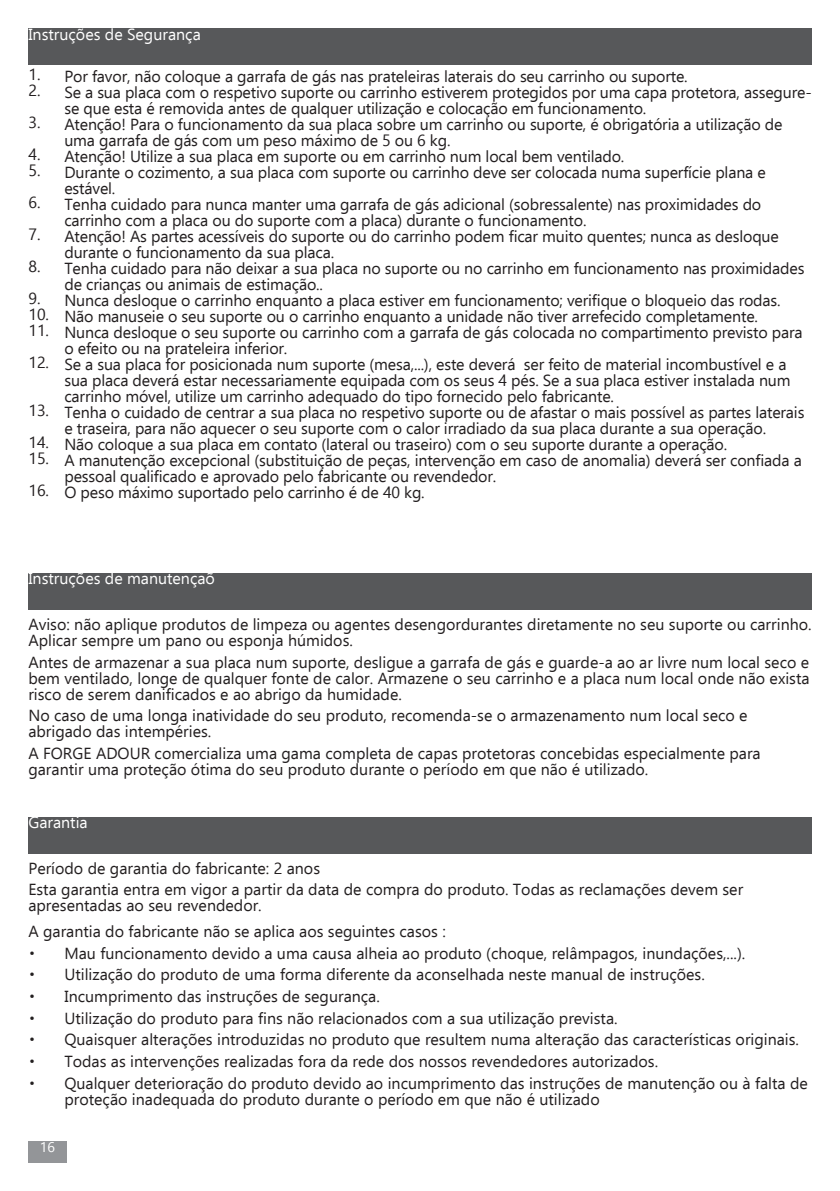
<style>
.page{position:relative;width:840px;height:1191px;background:#fff}
.page>*{position:absolute;margin:0;border:0;box-sizing:border-box;transform-origin:0 0}
.t1{font:16px/16px "Ebrima";letter-spacing:-.01em;color:#231f20}
.t2{font:16px "Ebrima";color:#fff}
.t3{font:14px "Ebrima";color:#fff}
.s1{font-family:"Andika"}
</style>
<div class="page">
<div style="left:28px;top:1141px;width:39px;height:21px;background:#939598"></div>
<div style="left:28px;top:28px;width:783px;height:37px;background:#57585a"></div>
<div style="left:28px;top:573px;width:783px;height:36px;background:#57585a"></div>
<div style="left:28px;top:816px;width:783px;height:37px;background:#57585a"></div>
<p class="t2" style="left:28px;top:22px;width:174px">Instruções de Segurança</p>
<p class="t1" style="left:28px;top:67px;width:660px">1. Por favor, não coloque a garrafa de gás nas prateleiras laterais do seu carrinho ou suporte.</p>
<p class="t1" style="left:64px;top:83px;width:748px;text-indent:-36px">2. Se a sua placa com o respetivo suporte ou carrinho estiverem protegidos por uma capa protetora, assegure&shy;se que esta é removida antes de qualquer utilização e colocação em funcionamento.</p>
<p class="t1" style="left:64px;top:115px;width:719px;text-indent:-36px">3. Atenção! Para o funcionamento da sua placa sobre um carrinho ou suporte, é obrigatória a utilização de uma garrafa de gás com um peso máximo de 5 ou 6 kg.</p>
<p class="t1" style="left:28px;top:147px;width:597px">4. Atenção! Utilize a sua placa em suporte ou em carrinho num local bem ventilado.</p>
<p class="t1" style="left:64px;top:163px;width:702px;text-indent:-36px">5. Durante o cozimento, a sua placa com suporte ou carrinho deve ser colocada numa superfície plana e estável.</p>
<p class="t1" style="left:64px;top:195px;width:698px;text-indent:-36px">6. Tenha cuidado para nunca manter uma garrafa de gás adicional (sobressalente) nas proximidades do carrinho com a placa ou do suporte com a placa) durante o funcionamento.</p>
<p class="t1" style="left:64px;top:227px;width:715px;text-indent:-36px">7. Atenção! As partes acessíveis do suporte ou do carrinho podem ficar muito quentes; nunca as desloque durante o funcionamento da sua placa.</p>
<p class="t1" style="left:64px;top:259px;width:741px;text-indent:-36px">8. Tenha cuidado para não deixar a sua placa no suporte ou no carrinho em funcionamento nas proximidades de crianças ou animais de estimação..</p>
<p class="t1" style="left:28px;top:291px;width:753px">9. Nunca desloque o carrinho enquanto a placa estiver em funcionamento; verifique o bloqueio das rodas.</p>
<p class="t1" style="left:28px;top:307px;width:730px">10. Não manuseie o seu suporte ou o carrinho enquanto a unidade não tiver arrefecido completamente.</p>
<p class="t1" style="left:64px;top:323px;width:739px;text-indent:-36px">11. Nunca desloque o seu suporte ou carrinho com a garrafa de gás colocada no compartimento previsto para o efeito ou na prateleira inferior.</p>
<p class="t1" style="left:64px;top:355px;width:727px;text-indent:-36px">12. Se a sua placa for posicionada num suporte (mesa,...), este deverá ser feito de material incombustível e a sua placa deverá estar necessariamente equipada com os seus 4 pés. Se a sua placa estiver instalada num carrinho móvel, utilize um carrinho adequado do tipo fornecido pelo fabricante.</p>
<p class="t1" style="left:28px;top:403px;width:777px;text-align:center">13. Tenha o cuidado de centrar a sua placa no respetivo suporte ou de afastar o mais possível as partes laterais e traseira, para não aquecer o seu suporte com o calor irradiado da sua placa durante a sua operação.</p>
<p class="t1" style="left:28px;top:435px;width:700px">14. Não coloque a sua placa em contato (lateral ou traseiro) com o seu suporte durante a operação.</p>
<p class="t1" style="left:64px;top:451px;width:738px;text-indent:-36px">15. A manutenção excepcional (substituição de peças, intervenção em caso de anomalia) deverá ser confiada a pessoal qualificado e aprovado pelo fabricante ou revendedor.</p>
<p class="t1" style="left:28px;top:483px;width:397px">16. O peso máximo suportado pelo carrinho é de 40 kg.</p>
<p class="t2" style="left:28px;top:567px;width:188px">Instruções de manutençaõ</p>
<p class="t1" style="left:28px;top:615px;width:784px">Aviso: não aplique produtos de limpeza ou agentes desengordurantes diretamente no seu suporte ou carrinho.<br>Aplicar sempre um pano ou esponja húmidos.</p>
<p class="t1" style="left:28px;top:653px;width:782px;text-align:justify">Antes de armazenar a sua placa num suporte, desligue a garrafa de gás e guarde-a ao ar livre num local seco e bem ventilado, longe de qualquer fonte de calor. Armazene o seu carrinho e a placa num local onde não exista risco de serem danificados e ao abrigo da humidade.</p>
<p class="t1" style="left:28px;top:707px;width:720px">No caso de uma longa inatividade do seu produto, recomenda-se o armazenamento num local seco e abrigado das intempéries.</p>
<p class="t1" style="left:28px;top:744px;width:733px">A FORGE ADOUR comercializa uma gama completa de capas protetoras concebidas especialmente para garantir uma proteção ótima do seu produto durante o período em que não é utilizado.</p>
<p class="t2" style="left:28px;top:811px;width:61px">Garantia</p>
<p class="t1" style="left:28px;top:859px;width:293px">Período de garantia do fabricante: 2 anos</p>
<p class="t1" style="left:28px;top:881px;width:716px">Esta garantia entra em vigor a partir da data de compra do produto. Todas as reclamações devem ser apresentadas ao seu revendedor.</p>
<p class="t1" style="left:28px;top:923px;width:419px">A garantia do fabricante não se aplica aos seguintes casos :</p>
<p class="t1" style="left:28px;top:944px;width:718px"><span class="s1">•</span> Mau funcionamento devido a uma causa alheia ao produto (choque, relâmpagos, inundações,...).</p>
<p class="t1" style="left:28px;top:966px;width:677px"><span class="s1">•</span> Utilização do produto de uma forma diferente da aconselhada neste manual de instruções.</p>
<p class="t1" style="left:28px;top:988px;width:353px"><span class="s1">•</span> Incumprimento das instruções de segurança.</p>
<p class="t1" style="left:28px;top:1009px;width:590px"><span class="s1">•</span> Utilização do produto para fins não relacionados com a sua utilização prevista.</p>
<p class="t1" style="left:28px;top:1031px;width:771px"><span class="s1">•</span> Quaisquer alterações introduzidas no produto que resultem numa alteração das características originais.</p>
<p class="t1" style="left:28px;top:1053px;width:631px"><span class="s1">•</span> Todas as intervenções realizadas fora da rede dos nossos revendedores autorizados.</p>
<p class="t1" style="left:64px;top:1074px;width:744px;text-indent:-36px"><span class="s1">•</span> Qualquer deterioração do produto devido ao incumprimento das instruções de manutenção ou à falta de proteção inadequada do produto durante o período em que não é utilizado</p>
<p class="t3" style="left:40px;top:1136px;width:17px">16</p>
</div>
